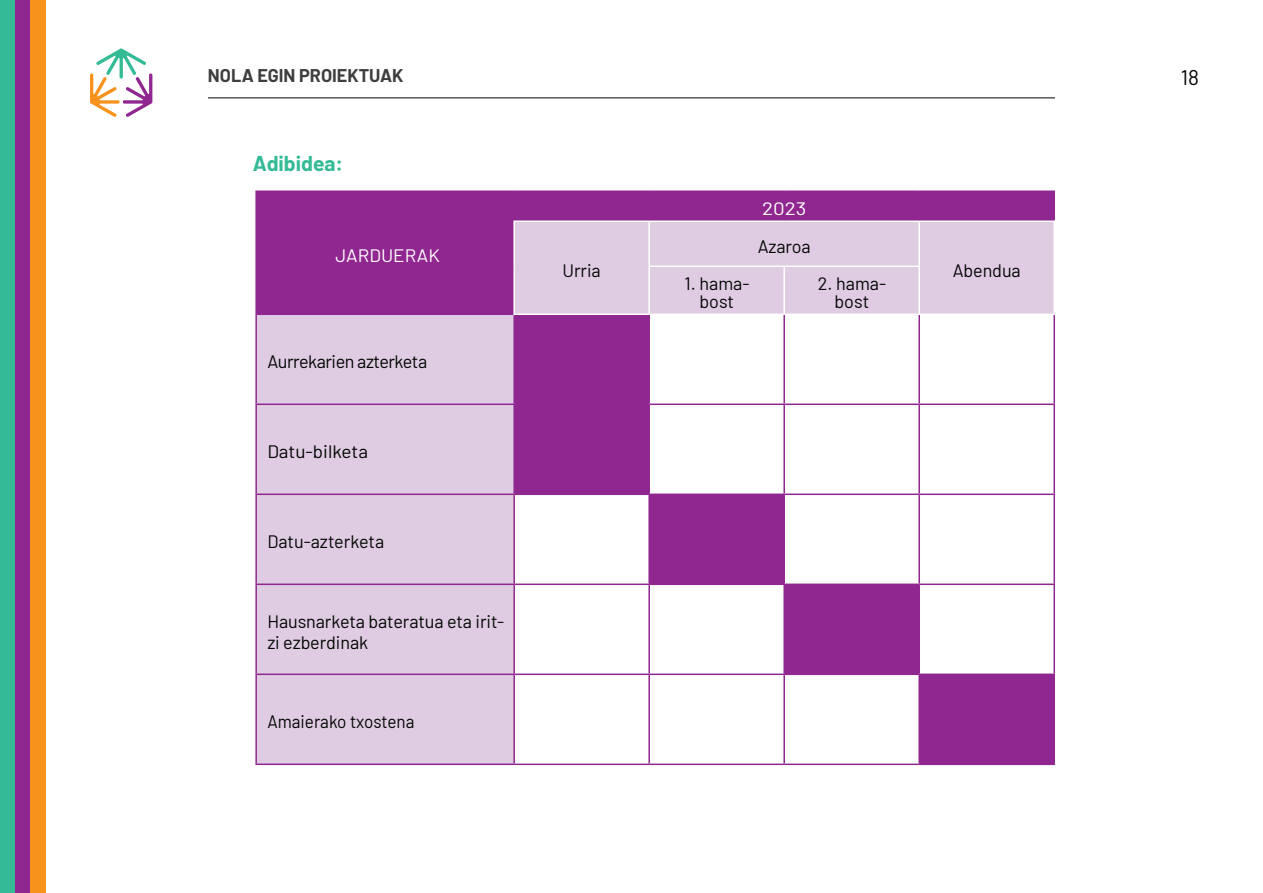
<style>
.page{position:relative;width:1263px;height:893px;background:#fff}
.page>*{position:absolute;margin:0;border:0;box-sizing:border-box;transform-origin:0 0}
.t1{font:700 21px "Barlow";color:#34bb96}
.t2{font:21px "Barlow";color:#040503}
.t3{font:18px/18px "Barlow";letter-spacing:-.005em;color:#040503;text-align:center}
.t4{font:18px "Barlow";letter-spacing:-.025em;color:#040503}
.t5{font:700 18px "Barlow";color:#3e3e3f}
.t6{font:18px "Barlow";letter-spacing:-.005em;color:#040503;scale:.95 1}
.t7{font:18px "Barlow";letter-spacing:-.005em;color:#040503;scale:1.05 1}
.t8{font:18px "Barlow";color:#fff;scale:1.05 1}
.t9{font:18px "Barlow";color:#fff;scale:1.15 1}
</style>
<div class="page">
<hr style="left:208px;top:98px;width:847px;height:1px;background:#040503">
<div style="left:0;top:0;width:15px;height:893px;background:#34bb96"></div>
<div style="left:15px;top:0;width:15px;height:893px;background:#90268f"></div>
<div style="left:30px;top:0;width:15px;height:893px;background:#f7931d"></div>
<svg style="left:90px;top:48px;width:62px;height:69px"></svg>
<div style="left:257px;top:192px;width:796px;height:29px;background:#90268f"></div>
<svg style="left:257px;top:221px;width:796px;height:543px"></svg>
<hr style="left:255px;top:191px;width:259px;height:1px;background:#90268f">
<hr style="left:255px;top:192px;width:2px;height:29px;background:#90268f">
<hr style="left:255px;top:221px;width:2px;height:45px;background:#90268f">
<hr style="left:255px;top:266px;width:2px;height:48px;background:#90268f">
<hr style="left:514px;top:191px;width:135px;height:1px;background:#90268f">
<hr style="left:513px;top:192px;width:2px;height:29px;background:#90268f">
<hr style="left:649px;top:191px;width:135px;height:1px;background:#90268f">
<hr style="left:784px;top:191px;width:135px;height:1px;background:#90268f">
<hr style="left:919px;top:191px;width:136px;height:1px;background:#90268f">
<hr style="left:1053px;top:192px;width:2px;height:29px;background:#90268f">
<hr style="left:255px;top:314px;width:258px;height:1px;background:#90268f">
<hr style="left:255px;top:315px;width:2px;height:89px;background:#90268f">
<hr style="left:513px;top:315px;width:2px;height:89px;background:#90268f">
<hr style="left:648px;top:315px;width:2px;height:89px;background:#90268f">
<hr style="left:783px;top:315px;width:2px;height:89px;background:#90268f">
<hr style="left:918px;top:315px;width:2px;height:89px;background:#90268f">
<hr style="left:1053px;top:315px;width:2px;height:89px;background:#90268f">
<hr style="left:255px;top:404px;width:259px;height:1px;background:#90268f">
<hr style="left:255px;top:405px;width:2px;height:89px;background:#90268f">
<hr style="left:514px;top:404px;width:135px;height:1px;background:#90268f">
<hr style="left:513px;top:405px;width:2px;height:89px;background:#90268f">
<hr style="left:649px;top:404px;width:135px;height:1px;background:#90268f">
<hr style="left:648px;top:405px;width:2px;height:89px;background:#90268f">
<hr style="left:784px;top:404px;width:135px;height:1px;background:#90268f">
<hr style="left:783px;top:405px;width:2px;height:89px;background:#90268f">
<hr style="left:919px;top:404px;width:136px;height:1px;background:#90268f">
<hr style="left:918px;top:405px;width:2px;height:89px;background:#90268f">
<hr style="left:1053px;top:405px;width:2px;height:89px;background:#90268f">
<hr style="left:255px;top:494px;width:259px;height:1px;background:#90268f">
<hr style="left:255px;top:495px;width:2px;height:89px;background:#90268f">
<hr style="left:514px;top:494px;width:135px;height:1px;background:#90268f">
<hr style="left:513px;top:495px;width:2px;height:89px;background:#90268f">
<hr style="left:649px;top:494px;width:135px;height:1px;background:#90268f">
<hr style="left:648px;top:495px;width:2px;height:89px;background:#90268f">
<hr style="left:784px;top:494px;width:135px;height:1px;background:#90268f">
<hr style="left:783px;top:495px;width:2px;height:89px;background:#90268f">
<hr style="left:919px;top:494px;width:136px;height:1px;background:#90268f">
<hr style="left:918px;top:495px;width:2px;height:89px;background:#90268f">
<hr style="left:1053px;top:495px;width:2px;height:89px;background:#90268f">
<hr style="left:255px;top:584px;width:259px;height:1px;background:#90268f">
<hr style="left:255px;top:585px;width:2px;height:89px;background:#90268f">
<hr style="left:514px;top:584px;width:135px;height:1px;background:#90268f">
<hr style="left:513px;top:585px;width:2px;height:89px;background:#90268f">
<hr style="left:649px;top:584px;width:135px;height:1px;background:#90268f">
<hr style="left:648px;top:585px;width:2px;height:89px;background:#90268f">
<hr style="left:784px;top:584px;width:135px;height:1px;background:#90268f">
<hr style="left:783px;top:585px;width:2px;height:89px;background:#90268f">
<hr style="left:919px;top:584px;width:136px;height:1px;background:#90268f">
<hr style="left:918px;top:585px;width:2px;height:89px;background:#90268f">
<hr style="left:1053px;top:585px;width:2px;height:89px;background:#90268f">
<hr style="left:255px;top:674px;width:259px;height:1px;background:#90268f">
<hr style="left:255px;top:675px;width:2px;height:89px;background:#90268f">
<hr style="left:514px;top:674px;width:135px;height:1px;background:#90268f">
<hr style="left:513px;top:675px;width:2px;height:89px;background:#90268f">
<hr style="left:649px;top:674px;width:135px;height:1px;background:#90268f">
<hr style="left:648px;top:675px;width:2px;height:89px;background:#90268f">
<hr style="left:784px;top:674px;width:135px;height:1px;background:#90268f">
<hr style="left:783px;top:675px;width:2px;height:89px;background:#90268f">
<hr style="left:919px;top:674px;width:136px;height:1px;background:#90268f">
<hr style="left:918px;top:675px;width:2px;height:89px;background:#90268f">
<hr style="left:1053px;top:675px;width:2px;height:89px;background:#90268f">
<hr style="left:255px;top:764px;width:259px;height:1px;background:#90268f">
<hr style="left:514px;top:764px;width:135px;height:1px;background:#90268f">
<hr style="left:649px;top:764px;width:135px;height:1px;background:#90268f">
<hr style="left:784px;top:764px;width:135px;height:1px;background:#90268f">
<hr style="left:919px;top:764px;width:136px;height:1px;background:#90268f">
<hr style="left:513px;top:221px;width:136px;height:1px;background:#fff">
<hr style="left:513px;top:222px;width:2px;height:44px;background:#fff">
<hr style="left:513px;top:266px;width:2px;height:48px;background:#fff">
<hr style="left:513px;top:314px;width:136px;height:1px;background:#fff">
<hr style="left:649px;top:221px;width:135px;height:1px;background:#fff">
<hr style="left:648px;top:222px;width:2px;height:44px;background:#fff">
<hr style="left:784px;top:221px;width:135px;height:1px;background:#fff">
<hr style="left:919px;top:221px;width:136px;height:1px;background:#fff">
<hr style="left:918px;top:222px;width:2px;height:44px;background:#fff">
<hr style="left:919px;top:314px;width:136px;height:1px;background:#fff">
<hr style="left:648px;top:266px;width:136px;height:1px;background:#fff">
<hr style="left:648px;top:267px;width:2px;height:47px;background:#fff">
<hr style="left:784px;top:266px;width:136px;height:1px;background:#fff">
<hr style="left:783px;top:267px;width:2px;height:47px;background:#fff">
<hr style="left:918px;top:267px;width:2px;height:47px;background:#fff">
<hr style="left:649px;top:314px;width:135px;height:1px;background:#fff">
<hr style="left:784px;top:314px;width:135px;height:1px;background:#fff">
<p class="t5" style="left:208px;top:62px;width:197px">NOLA EGIN PROIEKTUAK</p>
<p class="t2" style="left:1181px;top:62px;width:20px">18</p>
<p class="t1" style="left:253px;top:148px;width:92px">Adibidea:</p>
<p class="t8" style="left:336px;top:242px;width:101px">JARDUERAK</p>
<p class="t4" style="left:267px;top:349px;width:161px">Aurrekarien azterketa</p>
<p class="t7" style="left:267px;top:439px;width:97px">Datu-bilketa</p>
<p class="t3" style="left:267px;top:531px;width:118px">Datu-azterketa</p>
<p class="t3" style="left:267px;top:609px;width:238px;line-height:21.6px;text-align:left">Hausnarketa bateratua eta irit&shy;zi ezberdinak</p>
<p class="t6" style="left:267px;top:709px;width:156px">Amaierako txostena</p>
<p class="t3" style="left:563px;top:260px;width:40px">Urria</p>
<p class="t9" style="left:762px;top:196px;width:40px">2023</p>
<p class="t3" style="left:758px;top:236px;width:55px">Azaroa</p>
<p class="t3" style="left:684px;top:273px;width:66px">1. hama&shy;bost</p>
<p class="t3" style="left:818px;top:273px;width:70px">2. hama&shy;bost</p>
<p class="t3" style="left:953px;top:260px;width:69px">Abendua</p>
</div>
